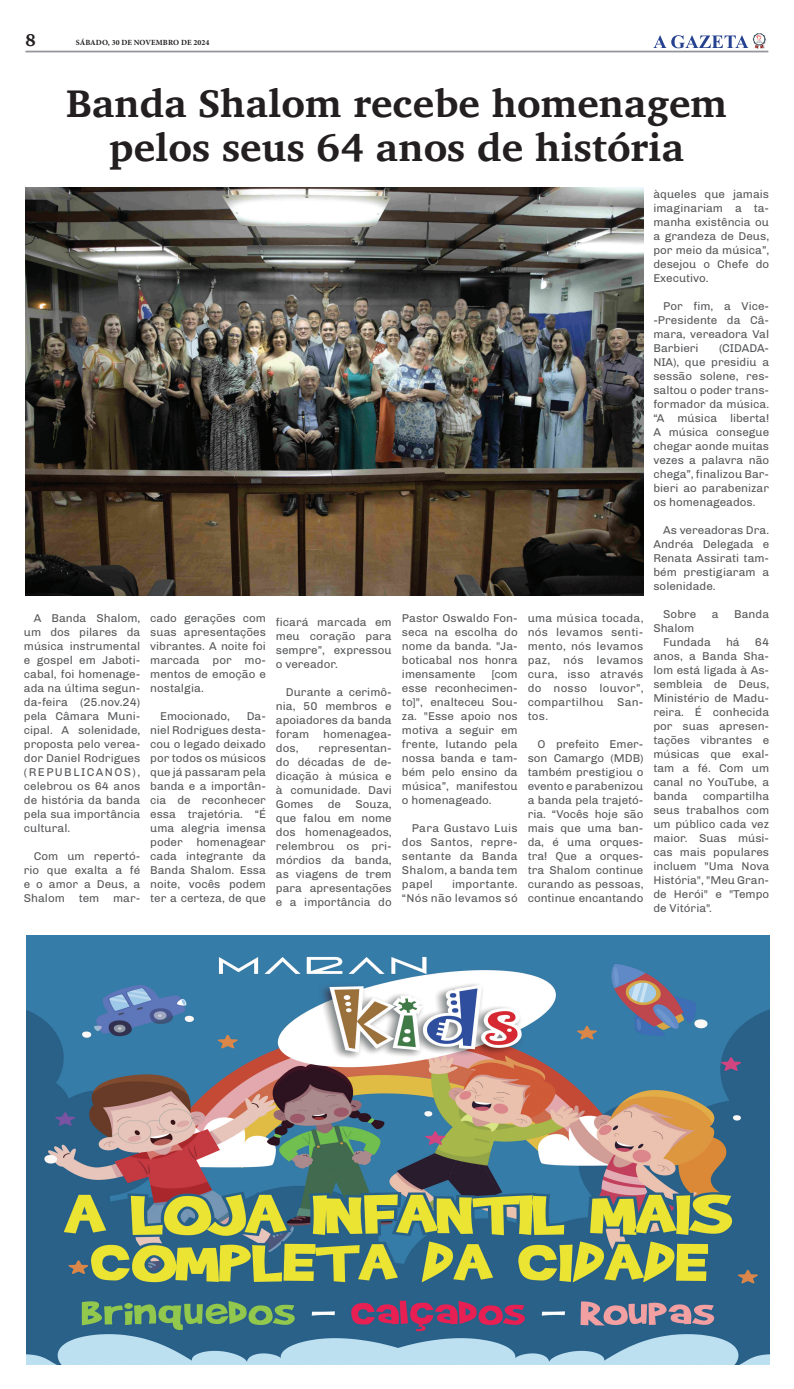
<style>
.page{position:relative;width:794px;height:1389px;background:#fff}
.page>*{position:absolute;margin:0;border:0;box-sizing:border-box;transform-origin:0 0}
.t1{font:700 39.46px/44.6px "Charis SIL";color:#231f20;text-align:center}
.t2{font:700 17.5px "Charis SIL";color:#231f20}
.t3{font:11.38px/14px "Chivo";color:#57585a;text-align:justify}
.t4{font:11.38px/14px "Chivo";letter-spacing:.02em;color:#57585a;text-align:right}
.t5{font:700 7.88px "Minion Pro";letter-spacing:.01em;color:#231f20}
</style>
<div class="page">
<hr style="left:25px;top:51px;width:743px;height:1px;background:#939598">
<svg style="left:653px;top:33px;width:113px;height:16px"></svg>
<img style="left:26px;top:935px;width:743px;height:429px">
<img style="left:25px;top:187px;width:618px;height:409px">
<h2 class="t2" style="left:25px;top:29px;width:12px">8</h2>
<p class="t5" style="left:76px;top:36px;width:135px">SÁBADO, 30 DE NOVEMBRO DE 2024</p>
<h1 class="t1" style="left:66px;top:81px;width:662px">Banda Shalom recebe homenagem pelos seus 64 anos de história</h1>
<p class="t3" style="left:24px;top:610px;width:118px;text-indent:10px">A Banda Shalom, um dos pilares da música instrumental e gospel em Jaboti&shy;cabal, foi homenage&shy;ada na última segun&shy;da-feira (25.nov.24) pela Câmara Muni&shy;cipal. A solenidade, proposta pelo verea&shy;dor Daniel Rodrigues (REPUBLICANOS), celebrou os 64 anos de história da banda pela sua importância cultural.</p>
<p class="t3" style="left:24px;top:848px;width:118px;text-indent:10px">Com um repertó&shy;rio que exalta a fé e o amor a Deus, a Shalom tem mar-</p>
<p class="t3" style="left:150px;top:610px;width:117px">cado gerações com suas apresentações vibrantes. A noite foi marcada por mo&shy;mentos de emoção e nostalgia.</p>
<p class="t3" style="left:160px;top:708px;width:71px">Emocionado,</p>
<p class="t3" style="left:150px;top:708px;width:117px;text-indent:96px">Da&shy;niel Rodrigues desta&shy;cou o legado deixado por todos os músicos que já passaram pela banda e a importân&shy;cia de reconhecer essa trajetória. “É uma alegria imensa poder homenagear cada integrante da Banda Shalom. Essa noite, vocês podem ter a certeza, de que</p>
<p class="t3" style="left:276px;top:614px;width:117px">ficará marcada em meu coração para sempre”, expressou o vereador.</p>
<p class="t3" style="left:276px;top:684px;width:117px;text-indent:10px">Durante a cerimô&shy;nia, 50 membros e apoiadores da banda foram homenagea&shy;dos,</p>
<p class="t3" style="left:276px;top:740px;width:117px;text-indent:43px">representan&shy;do décadas de de&shy;dicação à música e à comunidade. Davi Gomes</p>
<p class="t3" style="left:328px;top:796px;width:15px">de</p>
<p class="t3" style="left:276px;top:796px;width:117px;text-indent:80px">Souza, que falou em nome dos homenageados, relembrou os pri&shy;mórdios da banda, as viagens de trem para apresentações e a importância do</p>
<p class="t3" style="left:402px;top:610px;width:117px">Pastor Oswaldo Fon&shy;seca na escolha do nome da banda. "Ja&shy;boticabal nos honra imensamente</p>
<p class="t3" style="left:402px;top:666px;width:117px;text-indent:89px">[com esse reconhecimen&shy;to]", enalteceu Sou&shy;za. "Esse apoio nos motiva a seguir em frente, lutando pela nossa banda e tam&shy;bém pelo ensino da música”, manifestou o homenageado.</p>
<p class="t3" style="left:402px;top:820px;width:117px;text-indent:10px">Para Gustavo Luis dos Santos, repre&shy;sentante da Banda Shalom, a banda tem papel</p>
<p class="t4" style="left:402px;top:876px;width:117px">importante.<br>“Nós não levamos só</p>
<p class="t3" style="left:527px;top:610px;width:117px">uma música tocada, nós levamos senti&shy;mento, nós levamos paz, nós levamos cura, isso através do nosso louvor”, compartilhou San&shy;tos.</p>
<p class="t3" style="left:527px;top:737px;width:117px;text-indent:10px">O prefeito Emer&shy;son Camargo (MDB) também prestigiou o evento e parabenizou a banda pela trajetó&shy;ria. “Vocês hoje são mais que uma ban&shy;da, é uma orques&shy;tra! Que a orques&shy;tra Shalom continue curando as pessoas, continue encantando</p>
<p class="t3" style="left:653px;top:186px;width:117px">àqueles que jamais imaginariam a ta&shy;manha existência ou a grandeza de Deus, por meio da música”, desejou o Chefe do Executivo.</p>
<p class="t3" style="left:653px;top:299px;width:117px;text-indent:10px">Por fim, a Vice--Presidente da Câ&shy;mara, vereadora Val Barbieri</p>
<p class="t3" style="left:653px;top:341px;width:117px;text-indent:66px">(CIDADA-NIA), que presidiu a sessão solene, res&shy;saltou o poder trans&shy;formador da música. “A música liberta!<br>A música consegue chegar aonde muitas vezes a palavra não chega”, finalizou Bar&shy;bieri ao parabenizar os homenageados.</p>
<p class="t3" style="left:653px;top:523px;width:117px;text-indent:10px">As vereadoras Dra.<br>Andréa Delegada e Renata Assirati tam&shy;bém prestigiaram a solenidade.</p>
<p class="t3" style="left:663px;top:607px;width:35px">Sobre</p>
<p class="t3" style="left:712px;top:607px;width:8px">a</p>
<p class="t3" style="left:734px;top:607px;width:36px">Banda</p>
<p class="t3" style="left:663px;top:621px;width:49px;text-indent:-10px">Shalom<br>Fundada</p>
<p class="t3" style="left:726px;top:635px;width:15px">há</p>
<p class="t3" style="left:653px;top:635px;width:117px;text-indent:101px">64 anos, a Banda Sha&shy;lom está ligada à As&shy;sembleia de Deus, Ministério de Madu&shy;reira. É conhecida por suas apresen&shy;tações vibrantes e músicas que exal&shy;tam a fé. Com um canal no YouTube, a banda</p>
<p class="t3" style="left:653px;top:789px;width:117px;text-indent:49px">compartilha seus trabalhos com um público cada vez maior. Suas músi&shy;cas mais populares incluem "Uma Nova História", "Meu Gran&shy;de Herói" e "Tempo de Vitória".</p>
</div>
